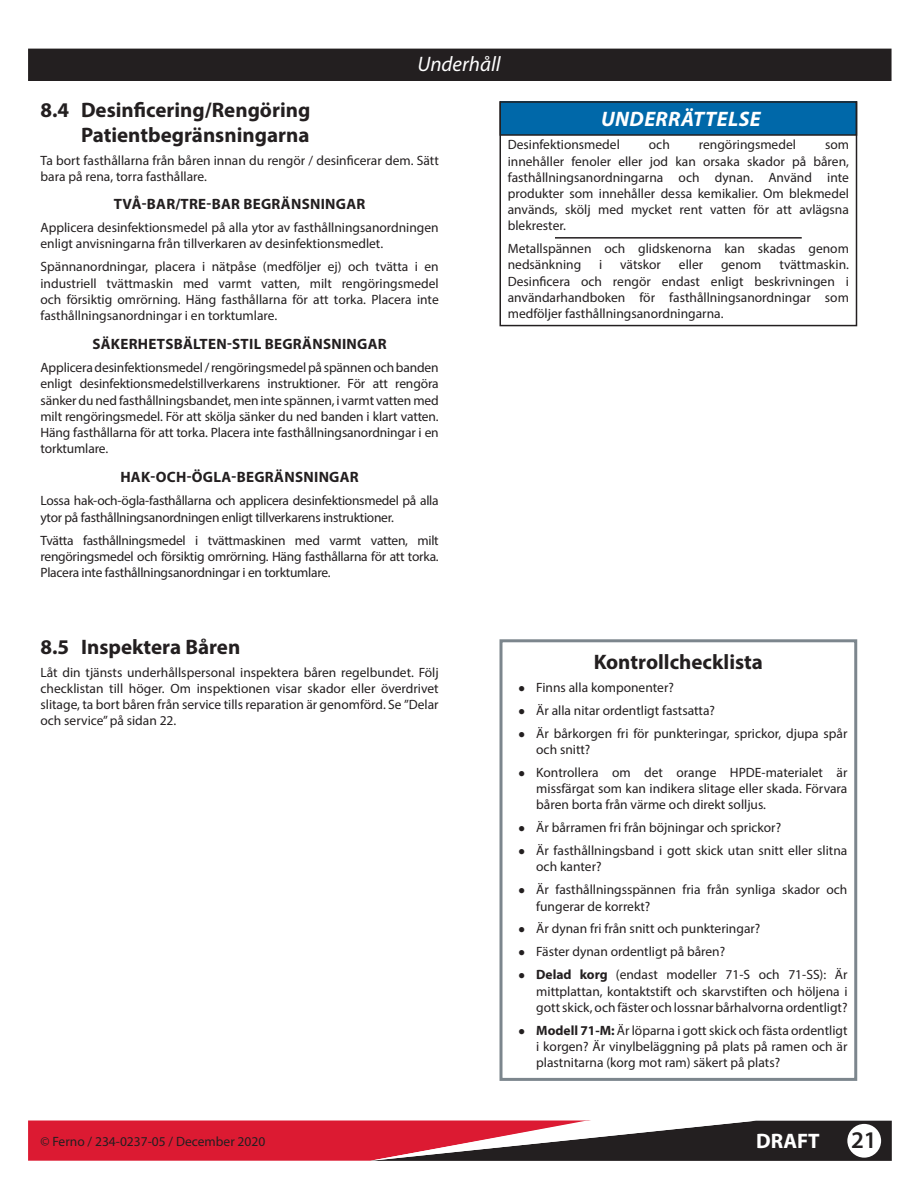
<style>
.page{position:relative;width:918px;height:1188px;background:#fff}
.page>*{position:absolute;margin:0;border:0;box-sizing:border-box;transform-origin:0 0}
.t1{font:600 24px "Myriad Pro";color:#231f20}
.Subhead_2{font:700 21px/25.2px "Myriad Pro";color:#231f20;text-align:right}
.Subhead_2__not_for_T{font:700 21px "Myriad Pro";color:#231f20}
.Warning_Title{font:italic 700 21px "Myriad Pro";letter-spacing:.02em;color:#fff}
.Page_Header{font:italic 21px "Myriad Pro";color:#fff}
.t2{font:700 21px "Myriad Pro";color:#fff}
.Subhead_3{font:700 15px "Myriad Pro";letter-spacing:.02em;color:#231f20}
.Body{font:13.5px/16.2px "Myriad Pro";color:#231f20;text-align:justify}
.Notice_Text_List{font:13.5px/16.2px "Myriad Pro";color:#231f20;text-align:justify}
.Notice_Text{font:13.5px/16.2px "Myriad Pro";color:#231f20}
.Body-2{font:13.5px/16.2px "Myriad Pro";letter-spacing:-.02em;color:#231f20}
.s1{font-family:"Times New Roman";font-size:12px}
.s2{font-weight:700}
</style>
<div class="page">
<div style="left:29px;top:49px;width:862px;height:31px;background:#231f20"></div>
<div style="left:28px;top:49px;width:864px;height:32px;border:2px solid #231f20"></div>
<svg style="left:28px;top:1120px;width:864px;height:41px"></svg>
<div style="left:847px;top:1124px;width:34px;height:34px;background:#fff;border-radius:50%"></div>
<div style="left:500px;top:101px;width:356px;height:34px;background:#0068a9"></div>
<div style="left:500px;top:100px;width:357px;height:36px;border:2px solid #231f20"></div>
<hr style="left:555px;top:237px;width:247px;height:2px;background:#231f20">
<div style="left:500px;top:101px;width:357px;height:225px;border:2px solid #231f20"></div>
<div style="left:500px;top:639px;width:357px;height:442px;border:3px solid #7c868d"></div>
<p class="Page_Header" style="left:417px;top:51px;width:85px">Underhåll</p>
<p class="Subhead_2" style="left:40px;top:97px;width:271px">8.4 Desinficering/Rengöring<br>Patientbegränsningarna</p>
<p class="Body" style="left:40px;top:152px;width:400px">Ta bort fasthållarna från båren innan du rengör / desinficerar dem. Sätt bara på rena, torra fasthållare.</p>
<p class="Subhead_3" style="left:114px;top:194px;width:253px">TVÅ-BAR/TRE-BAR BEGRÄNSNINGAR</p>
<p class="Body" style="left:40px;top:219px;width:400px">Applicera desinfektionsmedel på alla ytor av fasthållningsanordningen enligt anvisningarna från tillverkaren av desinfektionsmedlet.</p>
<p class="Body" style="left:40px;top:259px;width:400px">Spännanordningar, placera i nätpåse (medföljer ej) och tvätta i en industriell tvättmaskin med varmt vatten, milt rengöringsmedel och försiktig omrörning. Häng fasthållarna för att torka. Placera inte fasthållningsanordningar i en torktumlare.</p>
<p class="Subhead_3" style="left:92px;top:334px;width:296px">SÄKERHETSBÄLTEN-STIL BEGRÄNSNINGAR</p>
<p class="Body" style="left:40px;top:359px;width:400px">Applicera desinfektionsmedel / rengöringsmedel på spännen och banden enligt desinfektionsmedelstillverkarens instruktioner. För att rengöra sänker du ned fasthållningsbandet, men inte spännen, i varmt vatten med milt rengöringsmedel. För att skölja sänker du ned banden i klart vatten.<br>Häng fasthållarna för att torka. Placera inte fasthållningsanordningar i en torktumlare.</p>
<p class="Subhead_3" style="left:120px;top:468px;width:240px">HAK-OCH-ÖGLA-BEGRÄNSNINGAR</p>
<p class="Body-2" style="left:40px;top:493px;width:400px">Lossa hak-och-ögla-fasthållarna och applicera desinfektionsmedel på alla ytor på fasthållningsanordningen enligt tillverkarens instruktioner.</p>
<p class="Body" style="left:40px;top:532px;width:400px">Tvätta fasthållningsmedel i tvättmaskinen med varmt vatten, milt rengöringsmedel och försiktig omrörning. Häng fasthållarna för att torka.<br>Placera inte fasthållningsanordningar i en torktumlare.</p>
<p class="Subhead_2" style="left:40px;top:633px;width:201px">8.5 Inspektera Båren</p>
<p class="Body" style="left:40px;top:664px;width:400px">Låt din tjänsts underhållspersonal inspektera båren regelbundet. Följ checklistan till höger. Om inspektionen visar skador eller överdrivet slitage, ta bort båren från service tills reparation är genomförd. Se ”Delar och service” på sidan 22.</p>
<p class="Warning_Title" style="left:601px;top:106px;width:161px">UNDERRÄTTELSE</p>
<p class="Notice_Text_List" style="left:508px;top:136px;width:114px">Desinfektionsmedel</p>
<p class="Notice_Text_List" style="left:649px;top:136px;width:22px">och</p>
<p class="Notice_Text_List" style="left:699px;top:136px;width:99px">rengöringsmedel</p>
<p class="Notice_Text_List" style="left:508px;top:136px;width:343px;text-indent:317px">som innehåller fenoler eller jod kan orsaka skador på båren, fasthållningsanordningarna och dynan. Använd inte produkter som innehåller dessa kemikalier. Om blekmedel används, skölj med mycket rent vatten för att avlägsna blekrester.</p>
<p class="Notice_Text" style="left:508px;top:240px;width:343px">Metallspännen och glidskenorna kan skadas genom nedsänkning</p>
<p class="Notice_Text" style="left:508px;top:257px;width:343px;text-align:justify;text-indent:272px">tvättmaskin.<br>Desinficera och rengör endast enligt beskrivningen i användarhandboken för fasthållningsanordningar som medföljer fasthållningsanordningarna.</p>
<p class="Notice_Text" style="left:599px;top:257px;width:5px">i</p>
<p class="Notice_Text" style="left:620px;top:257px;width:42px">vätskor</p>
<p class="Notice_Text" style="left:679px;top:257px;width:26px">eller</p>
<p class="Notice_Text" style="left:721px;top:257px;width:42px">genom</p>
<p class="Subhead_2__not_for_T" style="left:594px;top:648px;width:171px">Kontrollchecklista</p>
<p class="Body" style="left:518px;top:679px;width:157px"><span class="s1">●</span> Finns alla komponenter?</p>
<p class="Body" style="left:518px;top:702px;width:198px"><span class="s1">●</span> Är alla nitar ordentligt fastsatta?</p>
<p class="Body" style="left:536px;top:725px;width:313px;text-indent:-18px"><span class="s1">●</span> Är bårkorgen fri för punkteringar, sprickor, djupa spår och snitt?</p>
<p class="Body" style="left:536px;top:764px;width:313px;text-indent:-18px"><span class="s1">●</span> Kontrollera om det orange HPDE-materialet är missfärgat som kan indikera slitage eller skada. Förvara båren borta från värme och direkt solljus.</p>
<p class="Body" style="left:518px;top:819px;width:264px"><span class="s1">●</span> Är bårramen fri från böjningar och sprickor?</p>
<p class="Body" style="left:536px;top:842px;width:313px;text-indent:-18px"><span class="s1">●</span> Är fasthållningsband i gott skick utan snitt eller slitna och kanter?</p>
<p class="Body" style="left:536px;top:881px;width:313px;text-indent:-18px"><span class="s1">●</span> Är fasthållningsspännen fria från synliga skador och fungerar de korrekt?</p>
<p class="Body" style="left:518px;top:921px;width:244px"><span class="s1">●</span> Är dynan fri från snitt och punkteringar?</p>
<p class="Body" style="left:518px;top:944px;width:209px"><span class="s1">●</span> Fäster dynan ordentligt på båren?</p>
<p class="Body" style="left:536px;top:967px;width:313px;text-indent:-18px"><span class="s1">●</span> <span class="s2">Delad korg</span> (endast modeller 71-S och 71-SS): Är mittplattan, kontaktstift och skarvstiften och höljena i gott skick, och fäster och lossnar bårhalvorna ordentligt?</p>
<p class="Body" style="left:536px;top:1022px;width:313px;text-indent:-18px"><span class="s1">●</span> <span class="s2">Modell 71-M:</span> Är löparna i gott skick och fästa ordentligt i korgen? Är vinylbeläggning på plats på ramen och är plastnitarna (korg mot ram) säkert på plats?</p>
<p class="Body" style="left:40px;top:1133px;width:226px">© Ferno / 234-0237-05 / December 2020</p>
<h2 class="t2" style="left:756px;top:1128px;width:65px">DRAFT</h2>
<h1 class="t1" style="left:851px;top:1125px;width:27px">21</h1>
</div>
